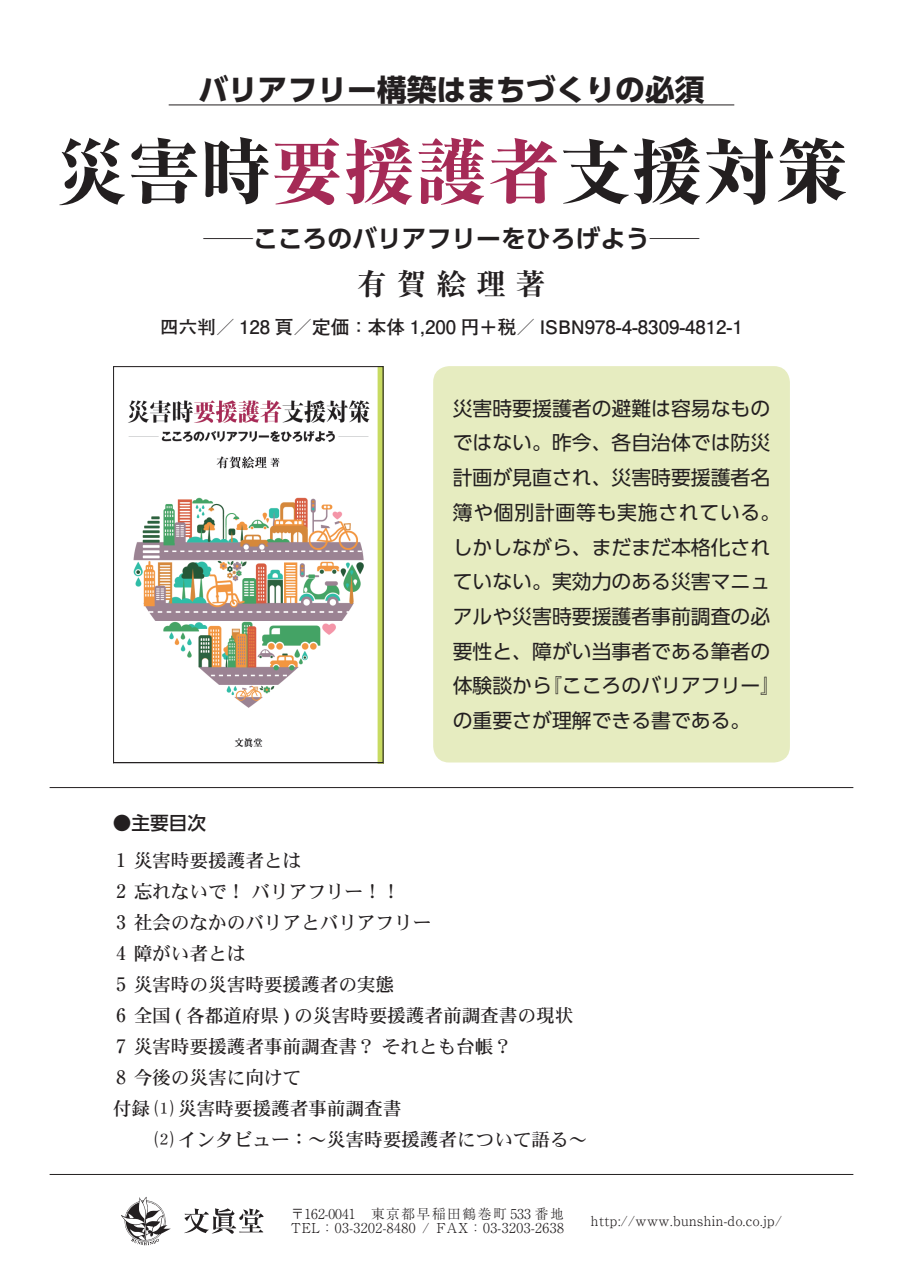
<style>
.page{position:relative;width:903px;height:1275px;background:#fff}
.page>*{position:absolute;margin:0;border:0;box-sizing:border-box;transform-origin:0 0}
.t1{font:800 71.92px "Ryumin Pro";color:#231f20}
.t2{font:700 29.75px "UD Shin Go Pro";color:#231f20}
.t3{font:700 expanded 29.75px "Ryumin Pro";color:#231f20}
.t4{font:700 24.85px "UD Shin Go Pro De";color:#231f20}
.t5{font:19.78px/34.6px "UD Shin Go Pro";color:#231f20}
.t6{font:18.55px/31px "DFHS Mincho Pro 5 W5";color:#231f20}
.t7{font:700 18.55px "Futo Go B101 Pro";color:#231f20}
.t8{font:500 18.55px "UD Shin Go Pro";color:#231f20}
.t9{font:300 13.65px/13.7px "Ryumin Pro";letter-spacing:.035em;color:#231f20}
.s1{color:#a52a56}
.s2{font-family:"Koz Go Pro";font-weight:300}
.s3{font-family:"Koz Go Pro";font-weight:200}
.s4{font-family:"Ryumin Pro";font-weight:500}
</style>
<div class="page">
<hr style="left:169px;top:105px;width:565px;height:1px;background:#231f20">
<div style="left:433px;top:366px;width:357px;height:396px;background:#e6ecc0;border-radius:16px"></div>
<svg style="left:184px;top:1208px;width:79px;height:26px"></svg>
<svg style="left:121px;top:1197px;width:50px;height:48px"></svg>
<hr style="left:50px;top:1174px;width:803px;height:1px;background:#231f20">
<hr style="left:50px;top:787px;width:803px;height:1px;background:#231f20">
<img style="left:128px;top:366px;width:256px;height:397px">
<div style="left:113px;top:366px;width:270px;height:397px;border:1px solid #231f20"></div>
<h2 class="t2" style="left:169px;top:65px;width:567px">　バリアフリー構築はまちづくりの必須　</h2>
<h1 class="t1" style="left:56px;top:115px;width:793px">災害時<span class="s1">要援護者</span>支援対策</h1>
<p class="t4" style="left:203px;top:218px;width:498px"><span class="s2">―</span>こころのバリアフリーをひろげよう<span class="s3">―</span></p>
<h2 class="t3" style="left:357px;top:261px;width:190px">有 賀 絵 理 著</h2>
<p class="t7" style="left:160px;top:312px;width:584px">四六判／ 128 頁／定価：本体 1,200 円＋税／ ISBN978-4-8309-4812-1</p>
<p class="t5" style="left:453px;top:390px;width:329px">災害時要援護者の避難は容易なものではない。昨今、各自治体では防災計画が見直され、災害時要援護者名簿や個別計画等も実施されている。しかしながら、まだまだ本格化されていない。実効力のある災害マニュアルや災害時要援護者事前調査の必要性と、障がい当事者である筆者の体験談から『こころのバリアフリー』の重要さが理解できる書である。</p>
<p class="t8" style="left:113px;top:808px;width:95px">●主要目次</p>
<p class="t6" style="left:113px;top:844px;width:462px"><span class="s4">1</span> 災害時要援護者とは<br><span class="s4">2</span> 忘れないで！バリアフリー！！<br><span class="s4">3</span> 社会のなかのバリアとバリアフリー<br><span class="s4">4</span> 障がい者とは<br><span class="s4">5</span> 災害時の災害時要援護者の実態<br><span class="s4">6</span> 全国 <span class="s4">(</span> 各都道府県 <span class="s4">)</span> の災害時要援護者前調査書の現状<br><span class="s4">7</span> 災害時要援護者事前調査書？それとも台帳？<br><span class="s4">8</span> 今後の災害に向けて<br>付録 ⑴ 災害時要援護者事前調査書</p>
<p class="t6" style="left:155px;top:1123px;width:434px">⑵ インタビュー：～災害時要援護者について語る～</p>
<p class="t9" style="left:291px;top:1206px;width:274px">〒162-0041　東京都早稲田鶴巻町 533 番地<br>TEL：03-3202-8480 / FAX：03-3203-2638</p>
<p class="t9" style="left:591px;top:1213px;width:192px">http://www.bunshin-do.co.jp/</p>
</div>
